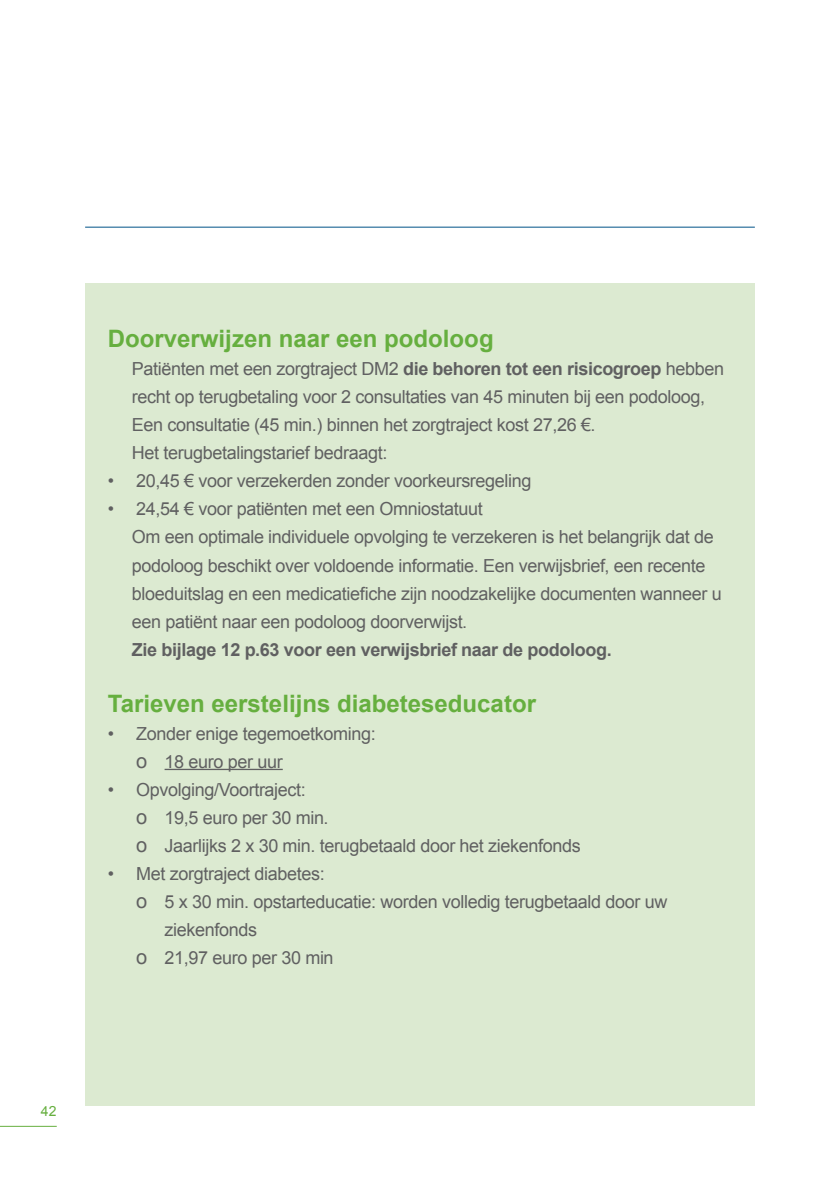
<style>
.page{position:relative;width:840px;height:1191px;background:#fff}
.page>*{position:absolute;margin:0;border:0;box-sizing:border-box;transform-origin:0 0}
.t1{font:700 24px "Arial";color:#66af3f}
.t2{font:18px/28px "Arial";letter-spacing:-.02em;color:#606061}
.t3{font:700 18px "Arial";letter-spacing:-.02em;color:#606061}
.t4{font:14px "Arial";color:#66af3f}
.s1{font-weight:700}
.s2{font-size:20px}
</style>
<div class="page">
<hr style="left:0;top:1126px;width:57px;height:1px;background:#66af3f">
<hr style="left:85px;top:227px;width:669px;height:1px;background:#005288">
<div style="left:85px;top:283px;width:669px;height:823px;background:#dcead1"></div>
<hr style="left:164px;top:768px;width:118px;height:2px;background:#606061">
<h1 class="t1" style="left:108px;top:323px;width:387px">Doorverwijzen naar een podoloog</h1>
<p class="t2" style="left:132px;top:355px;width:593px">Patiënten met een zorgtraject DM2 <span class="s1">die behoren tot een risicogroep</span> hebben recht op terugbetaling voor 2 consultaties van 45 minuten bij een podoloog, Een consultatie (45 min.) binnen het zorgtraject kost 27,26 €.<br>Het terugbetalingstarief bedraagt:</p>
<p class="t2" style="left:108px;top:467px;width:425px">• 20,45 € voor verzekerden zonder voorkeursregeling</p>
<p class="t2" style="left:132px;top:495px;width:591px;text-indent:-24px">• 24,54 € voor patiënten met een Omniostatuut<br>Om een optimale individuele opvolging te verzekeren is het belangrijk dat de podoloog beschikt over voldoende informatie. Een verwijsbrief, een recente bloeduitslag en een medicatiefiche zijn noodzakelijke documenten wanneer u een patiënt naar een podoloog doorverwijst.</p>
<p class="t3" style="left:132px;top:637px;width:481px">Zie bijlage 12 p.63 voor een verwijsbrief naar de podoloog.</p>
<h1 class="t1" style="left:108px;top:687px;width:429px">Tarieven eerstelijns diabeteseducator</h1>
<p class="t2" style="left:136px;top:719px;width:241px;text-indent:-28px">• Zonder enige tegemoetkoming: <span class="s2">o</span> 18 euro per uur</p>
<p class="t2" style="left:136px;top:775px;width:446px;text-indent:-28px">• Opvolging/Voortraject:<br><span class="s2">o</span> 19,5 euro per 30 min.<br><span class="s2">o</span> Jaarlijks 2 x 30 min. terugbetaald door het ziekenfonds</p>
<p class="t2" style="left:108px;top:859px;width:218px">• Met zorgtraject diabetes:</p>
<p class="t2" style="left:136px;top:887px;width:532px"><span class="s2">o</span> 5 x 30 min. opstarteducatie: worden volledig terugbetaald door uw</p>
<p class="t2" style="left:164px;top:915px;width:94px">ziekenfonds</p>
<p class="t2" style="left:136px;top:943px;width:199px"><span class="s2">o</span> 21,97 euro per 30 min</p>
<p class="t4" style="left:41px;top:1102px;width:17px">42</p>
</div>
